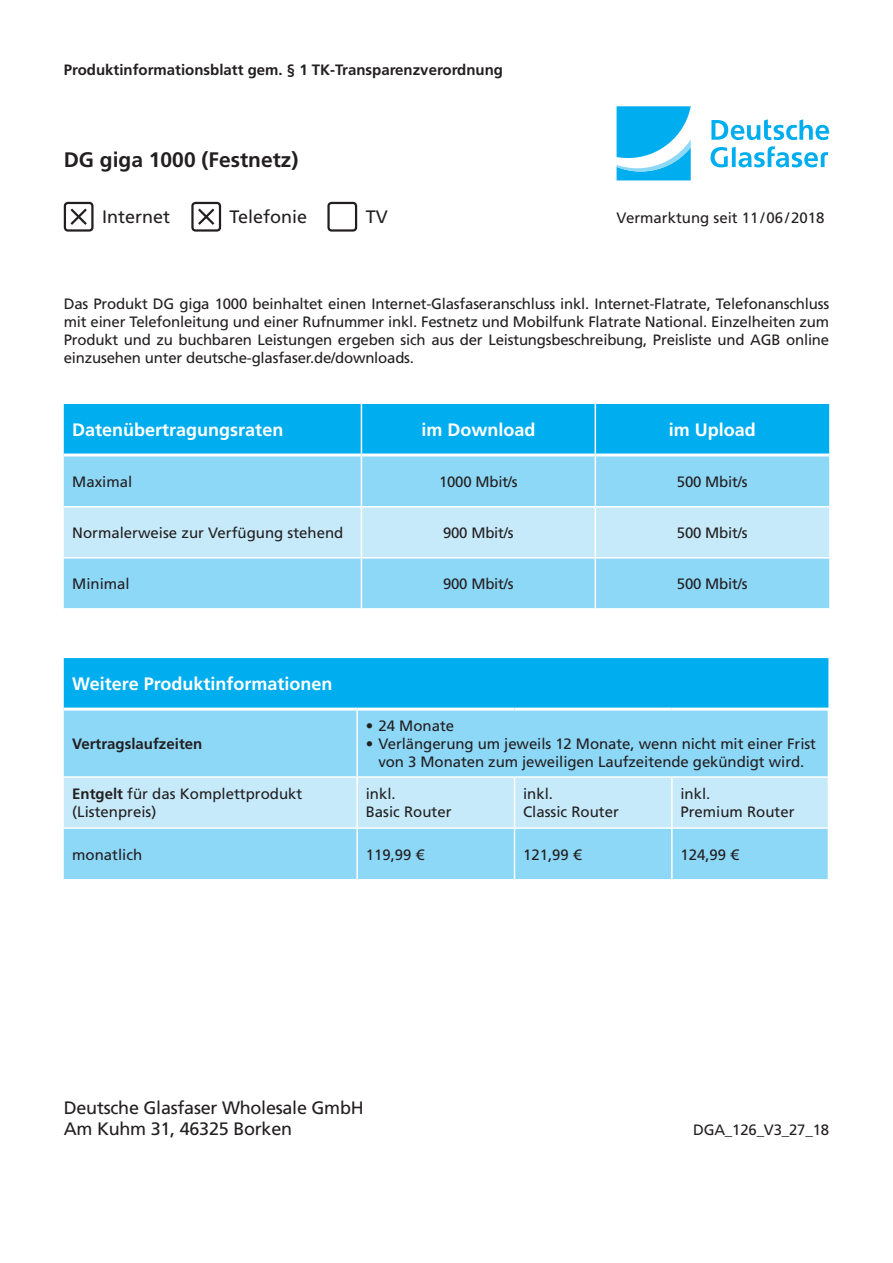
<style>
.page{position:relative;width:893px;height:1263px;background:#fff}
.page>*{position:absolute;margin:0;border:0;box-sizing:border-box;transform-origin:0 0}
.t1{font:700 21px "Frutiger LT Std";color:#231f20}
.t2{font:18px/21.6px "Frutiger LT Std";letter-spacing:-.015em;color:#231f20}
.t3{font:700 18px "Frutiger LT Std";color:#fff}
.t4{font:15px/18px "Frutiger LT Std";letter-spacing:-.005em;color:#231f20}
.t5{font:700 15px "Frutiger LT Std";color:#231f20}
.s1{font-weight:700}
</style>
<div class="page">
<svg style="left:710px;top:146px;width:118px;height:21px"></svg>
<svg style="left:711px;top:119px;width:118px;height:21px"></svg>
<svg style="left:617px;top:106px;width:74px;height:74px"></svg>
<div style="left:64px;top:202px;width:30px;height:30px;border:2px solid #231f20;border-radius:3px"></div>
<svg style="left:70px;top:208px;width:17px;height:17px"></svg>
<div style="left:191px;top:202px;width:30px;height:30px;border:2px solid #231f20;border-radius:3px"></div>
<svg style="left:198px;top:208px;width:17px;height:17px"></svg>
<div style="left:327px;top:202px;width:30px;height:30px;border:2px solid #231f20;border-radius:3px"></div>
<div style="left:64px;top:404px;width:765px;height:49px;background:#00aeef"></div>
<div style="left:64px;top:456px;width:765px;height:152px;background:#8dd7f7"></div>
<div style="left:64px;top:507px;width:765px;height:50px;background:#c6eafa"></div>
<hr style="left:361px;top:404px;width:1px;height:49px;background:#fff">
<hr style="left:595px;top:404px;width:1px;height:49px;background:#fff">
<hr style="left:361px;top:456px;width:1px;height:50px;background:#fff">
<hr style="left:595px;top:456px;width:1px;height:50px;background:#fff">
<hr style="left:64px;top:506px;width:297px;height:1px;background:#fff">
<hr style="left:361px;top:506px;width:234px;height:1px;background:#fff">
<hr style="left:361px;top:507px;width:1px;height:50px;background:#fff">
<hr style="left:595px;top:506px;width:234px;height:1px;background:#fff">
<hr style="left:595px;top:507px;width:1px;height:50px;background:#fff">
<hr style="left:64px;top:557px;width:297px;height:2px;background:#fff">
<hr style="left:361px;top:557px;width:234px;height:2px;background:#fff">
<hr style="left:361px;top:559px;width:1px;height:49px;background:#fff">
<hr style="left:595px;top:557px;width:234px;height:2px;background:#fff">
<hr style="left:595px;top:559px;width:1px;height:49px;background:#fff">
<div style="left:64px;top:658px;width:764px;height:50px;background:#00aeef"></div>
<div style="left:64px;top:711px;width:764px;height:168px;background:#8dd7f7"></div>
<div style="left:64px;top:778px;width:764px;height:49px;background:#c6eafa"></div>
<hr style="left:356px;top:711px;width:2px;height:65px;background:#fff">
<hr style="left:64px;top:776px;width:293px;height:2px;background:#fff">
<hr style="left:357px;top:776px;width:157px;height:2px;background:#fff">
<hr style="left:356px;top:778px;width:2px;height:49px;background:#fff">
<hr style="left:514px;top:776px;width:158px;height:2px;background:#fff">
<hr style="left:514px;top:778px;width:1px;height:49px;background:#fff">
<hr style="left:672px;top:776px;width:157px;height:2px;background:#fff">
<hr style="left:671px;top:778px;width:2px;height:49px;background:#fff">
<hr style="left:64px;top:827px;width:293px;height:2px;background:#fff">
<hr style="left:357px;top:827px;width:157px;height:2px;background:#fff">
<hr style="left:356px;top:829px;width:2px;height:50px;background:#fff">
<hr style="left:514px;top:827px;width:158px;height:2px;background:#fff">
<hr style="left:514px;top:829px;width:1px;height:50px;background:#fff">
<hr style="left:672px;top:827px;width:157px;height:2px;background:#fff">
<hr style="left:671px;top:829px;width:2px;height:50px;background:#fff">
<p class="t5" style="left:64px;top:61px;width:441px">Produktinformationsblatt gem. § 1 TK-Transparenzverordnung</p>
<h1 class="t1" style="left:64px;top:147px;width:236px">DG giga 1000 (Festnetz)</h1>
<p class="t2" style="left:230px;top:206px;width:79px">Telefonie</p>
<p class="t2" style="left:366px;top:206px;width:24px">TV</p>
<p class="t2" style="left:102px;top:206px;width:70px">Internet</p>
<p class="t4" style="left:617px;top:209px;width:209px">Vermarktung seit 11/06/2018</p>
<p class="t4" style="left:64px;top:295px;width:767px;text-align:justify">Das Produkt DG giga 1000 beinhaltet einen Internet-Glasfaseranschluss inkl. Internet-Flatrate, Telefonanschluss mit einer Telefonleitung und einer Rufnummer inkl. Festnetz und Mobilfunk Flatrate National. Einzelheiten zum Produkt und zu buchbaren Leistungen ergeben sich aus der Leistungsbeschreibung, Preisliste und AGB online einzusehen unter deutsche-glasfaser.de/downloads.</p>
<p class="t3" style="left:72px;top:419px;width:213px">Datenübertragungsraten</p>
<p class="t3" style="left:421px;top:419px;width:116px">im Download</p>
<p class="t3" style="left:669px;top:419px;width:89px">im Upload</p>
<p class="t4" style="left:72px;top:473px;width:62px">Maximal</p>
<p class="t4" style="left:439px;top:473px;width:80px">1000 Mbit/s</p>
<p class="t4" style="left:677px;top:473px;width:72px">500 Mbit/s</p>
<p class="t4" style="left:72px;top:524px;width:273px">Normalerweise zur Verfügung stehend</p>
<p class="t4" style="left:443px;top:524px;width:72px">900 Mbit/s</p>
<p class="t4" style="left:677px;top:524px;width:72px">500 Mbit/s</p>
<p class="t4" style="left:72px;top:575px;width:59px">Minimal</p>
<p class="t4" style="left:443px;top:575px;width:72px">900 Mbit/s</p>
<p class="t4" style="left:677px;top:575px;width:72px">500 Mbit/s</p>
<p class="t3" style="left:72px;top:673px;width:262px">Weitere Produktinformationen</p>
<p class="t5" style="left:72px;top:735px;width:132px">Vertragslaufzeiten</p>
<p class="t4" style="left:366px;top:716px;width:90px">• 24 Monate</p>
<p class="t4" style="left:366px;top:734px;width:452px;text-align:center">• Verlängerung um jeweils 12 Monate, wenn nicht mit einer Frist von 3 Monaten zum jeweiligen Laufzeitende gekündigt wird.</p>
<p class="t4" style="left:72px;top:785px;width:232px"><span class="s1">Entgelt</span> für das Komplettprodukt (Listenpreis)</p>
<p class="t4" style="left:366px;top:785px;width:87px">inkl.<br>Basic Router</p>
<p class="t4" style="left:523px;top:785px;width:97px">inkl.<br>Classic Router</p>
<p class="t4" style="left:680px;top:785px;width:116px">inkl.<br>Premium Router</p>
<p class="t4" style="left:72px;top:845px;width:72px">monatlich</p>
<p class="t4" style="left:366px;top:845px;width:60px">119,99 €</p>
<p class="t4" style="left:523px;top:845px;width:60px">121,99 €</p>
<p class="t4" style="left:680px;top:845px;width:60px">124,99 €</p>
<p class="t2" style="left:64px;top:1097px;width:302px">Deutsche Glasfaser Wholesale GmbH<br>Am Kuhm 31, 46325 Borken</p>
<p class="t4" style="left:693px;top:1121px;width:138px">DGA_126_V3_27_18</p>
</div>
